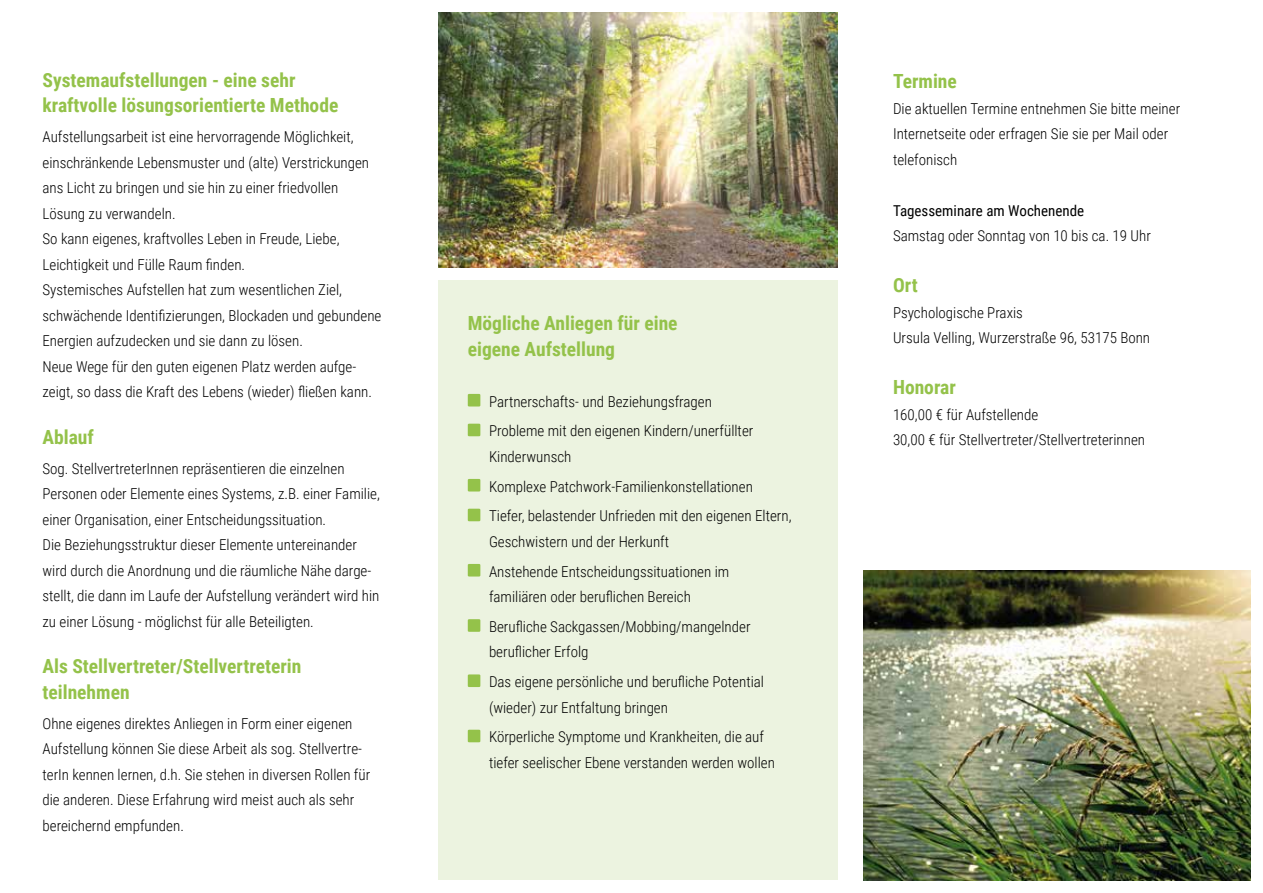
<style>
.page{position:relative;width:1263px;height:893px;background:#fff}
.page>*{position:absolute;margin:0;border:0;box-sizing:border-box;transform-origin:0 0}
.t1{font:700 19.5px/25.5px "Roboto Condensed";color:#94c24a}
.t2{font:300 15px/25.5px "Roboto Condensed";color:#000}
.t3{font:15px "Roboto Condensed";color:#000}
</style>
<div class="page">
<div style="left:438px;top:281px;width:400px;height:599px;background:#ecf3e0"></div>
<div style="left:468px;top:394px;width:12px;height:12px;background:#94c24a"></div>
<div style="left:468px;top:424px;width:12px;height:12px;background:#94c24a"></div>
<div style="left:468px;top:479px;width:12px;height:12px;background:#94c24a"></div>
<div style="left:468px;top:509px;width:12px;height:12px;background:#94c24a"></div>
<div style="left:468px;top:564px;width:12px;height:12px;background:#94c24a"></div>
<div style="left:468px;top:619px;width:12px;height:13px;background:#94c24a"></div>
<div style="left:468px;top:674px;width:12px;height:13px;background:#94c24a"></div>
<div style="left:468px;top:730px;width:12px;height:12px;background:#94c24a"></div>
<img style="left:438px;top:13px;width:400px;height:255px">
<img style="left:863px;top:571px;width:387px;height:309px">
<h1 class="t1" style="left:43px;top:67px;width:297px">Systemaufstellungen - eine sehr kraftvolle lösungsorientierte Methode</h1>
<p class="t2" style="left:43px;top:124px;width:340px">Aufstellungsarbeit ist eine hervorragende Möglichkeit, einschränkende Lebensmuster und (alte) Verstrickungen ans Licht zu bringen und sie hin zu einer friedvollen Lösung zu verwandeln.<br>So kann eigenes, kraftvolles Leben in Freude, Liebe, Leichtigkeit und Fülle Raum finden.<br>Systemisches Aufstellen hat zum wesentlichen Ziel, schwächende Identifizierungen, Blockaden und gebundene Energien aufzudecken und sie dann zu lösen.<br>Neue Wege für den guten eigenen Platz werden aufge&shy;zeigt, so dass die Kraft des Lebens (wieder) fließen kann.</p>
<h1 class="t1" style="left:43px;top:425px;width:53px">Ablauf</h1>
<p class="t2" style="left:43px;top:456px;width:339px">Sog. StellvertreterInnen repräsentieren die einzelnen Personen oder Elemente eines Systems, z.B. einer Familie, einer Organisation, einer Entscheidungssituation.<br>Die Beziehungsstruktur dieser Elemente untereinander wird durch die Anordnung und die räumliche Nähe darge&shy;stellt, die dann im Laufe der Aufstellung verändert wird hin zu einer Lösung - möglichst für alle Beteiligten.</p>
<h1 class="t1" style="left:43px;top:654px;width:260px">Als Stellvertreter/Stellvertreterin teilnehmen</h1>
<p class="t2" style="left:43px;top:711px;width:329px">Ohne eigenes direktes Anliegen in Form einer eigenen Aufstellung können Sie diese Arbeit als sog. Stellvertre&shy;terIn kennen lernen, d.h. Sie stehen in diversen Rollen für die anderen. Diese Erfahrung wird meist auch als sehr bereichernd empfunden.</p>
<h1 class="t1" style="left:468px;top:311px;width:211px">Mögliche Anliegen für eine eigene Aufstellung</h1>
<p class="t2" style="left:489px;top:386px;width:266px;line-height:29.7px">Partnerschafts- und Beziehungsfragen<br>Probleme mit den eigenen Kindern/unerfüllter</p>
<p class="t2" style="left:489px;top:442px;width:304px;line-height:29.7px">Kinderwunsch<br>Komplexe Patchwork-Familienkonstellationen<br>Tiefer, belastender Unfrieden mit den eigenen Eltern,</p>
<p class="t2" style="left:489px;top:527px;width:242px;line-height:29.7px">Geschwistern und der Herkunft<br>Anstehende Entscheidungssituationen im</p>
<p class="t2" style="left:489px;top:582px;width:263px;line-height:29.7px">familiären oder beruflichen Bereich<br>Berufliche Sackgassen/Mobbing/mangelnder</p>
<p class="t2" style="left:489px;top:637px;width:276px;line-height:29.7px">beruflicher Erfolg<br>Das eigene persönliche und berufliche Potential</p>
<p class="t2" style="left:489px;top:693px;width:276px;line-height:29.7px">(wieder) zur Entfaltung bringen<br>Körperliche Symptome und Krankheiten, die auf</p>
<p class="t2" style="left:489px;top:750px;width:287px">tiefer seelischer Ebene verstanden werden wollen</p>
<h1 class="t1" style="left:893px;top:69px;width:65px">Termine</h1>
<p class="t2" style="left:893px;top:96px;width:289px">Die aktuellen Termine entnehmen Sie bitte meiner<br>Internetseite oder erfragen Sie sie per Mail oder telefonisch</p>
<p class="t3" style="left:893px;top:202px;width:193px">Tagesseminare am Wochenende</p>
<p class="t2" style="left:893px;top:223px;width:259px">Samstag oder Sonntag von 10 bis ca. 19 Uhr</p>
<h1 class="t1" style="left:893px;top:273px;width:26px">Ort</h1>
<p class="t2" style="left:893px;top:300px;width:259px">Psychologische Praxis<br>Ursula Velling, Wurzerstraße 96, 53175 Bonn</p>
<h1 class="t1" style="left:893px;top:375px;width:64px">Honorar</h1>
<p class="t2" style="left:893px;top:402px;width:254px">160,00 € für Aufstellende<br>30,00 € für Stellvertreter/Stellvertreterinnen</p>
</div>
